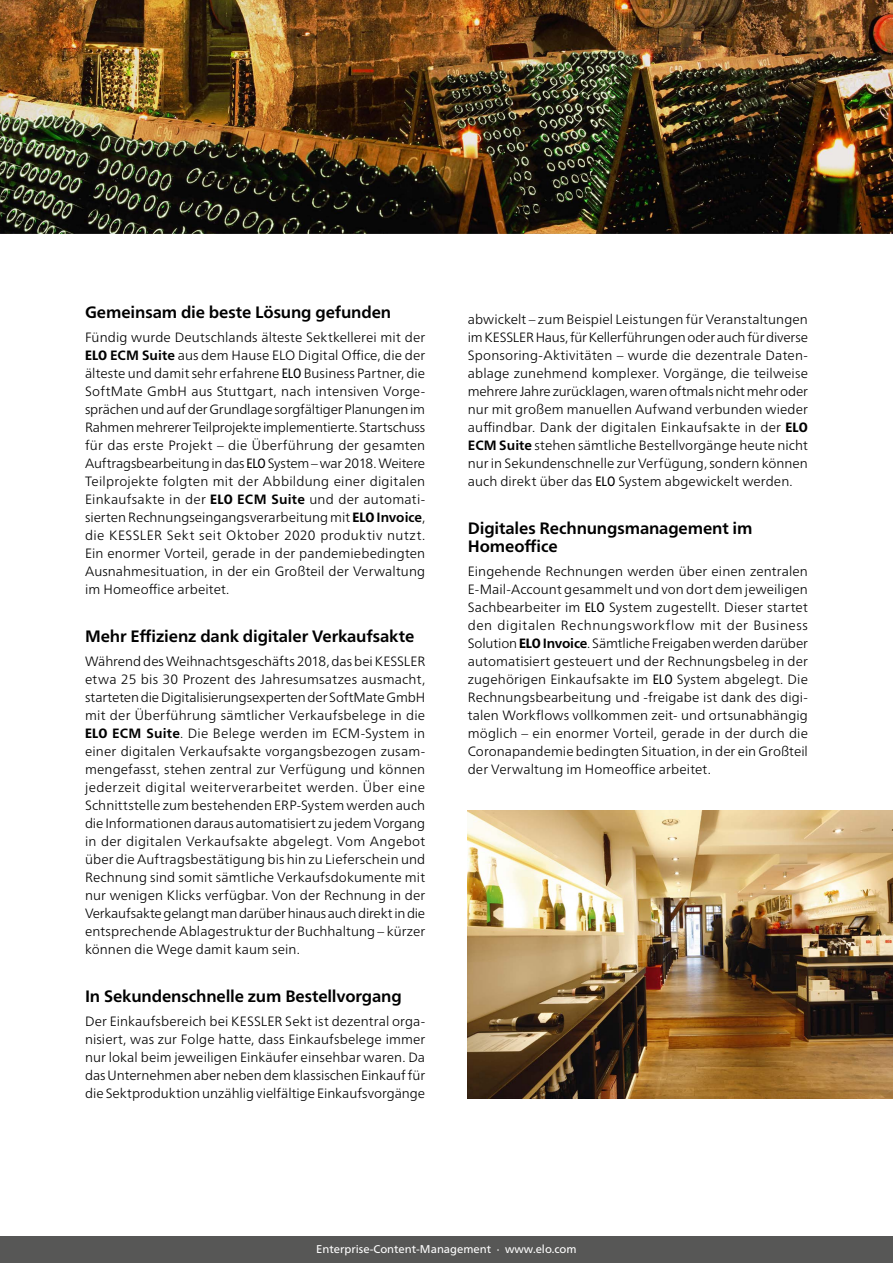
<style>
.page{position:relative;width:893px;height:1263px;background:#fff}
.page>*{position:absolute;margin:0;border:0;box-sizing:border-box;transform-origin:0 0}
.t1{font:700 16.5px/18px "Frutiger Neue LTW1 G";letter-spacing:-.01em;color:#000}
.t2{font:300 13.5px/18px "Frutiger Neue LTW1 G";letter-spacing:.005em;color:#000;text-align:justify}
.t3{font:11.25px "Frutiger Neue LTW1 G";color:#fff}
.s1{font-weight:800;font-stretch:condensed}
.s2{font-weight:700}
.s3{font-weight:400;font-stretch:condensed}
</style>
<div class="page">
<div style="left:0;top:1236px;width:893px;height:27px;background:#575756"></div>
<img style="left:0;top:0;width:893px;height:234px">
<img style="left:468px;top:810px;width:425px;height:288px">
<p class="t1" style="left:85px;top:303px;width:308px">Gemeinsam die beste Lösung gefunden</p>
<p class="t2" style="left:85px;top:328px;width:342px">Fündig wurde Deutschlands älteste Sektkellerei mit der <span class="s1">ELO</span> <span class="s2">ECM Suite</span> aus dem Hause ELO Digital Office, die der älteste und damit sehr erfahrene <span class="s3">ELO</span> Business Partner, die SoftMate GmbH aus Stuttgart, nach intensiven Vorge&shy;sprächen und auf der Grundlage sorgfältiger Planungen im Rahmen mehrerer Teilprojekte implementierte. Startschuss für das erste Projekt – die Überführung der gesamten Auftragsbearbeitung in das <span class="s3">ELO</span> System – war 2018. Weitere Teilprojekte folgten mit der Abbildung einer digitalen Einkaufsakte in der <span class="s1">ELO</span> <span class="s2">ECM Suite</span> und der automati&shy;sierten Rechnungseingangsverarbeitung mit <span class="s1">ELO</span> <span class="s2">Invoice</span>, die KESSLER Sekt seit Oktober 2020 produktiv nutzt.<br>Ein enormer Vorteil, gerade in der pandemiebedingten Ausnahmesituation, in der ein Großteil der Verwaltung im Homeoffice arbeitet.</p>
<p class="t1" style="left:85px;top:627px;width:331px">Mehr Effizienz dank digitaler Verkaufsakte</p>
<p class="t2" style="left:85px;top:652px;width:342px">Während des Weihnachtsgeschäfts 2018, das bei KESSLER etwa 25 bis 30 Prozent des Jahresumsatzes ausmacht, starteten die Digitalisierungsexperten der SoftMate GmbH mit der Überführung sämtlicher Verkaufsbelege in die <span class="s1">ELO</span> <span class="s2">ECM Suite</span>. Die Belege werden im ECM-System in einer digitalen Verkaufsakte vorgangsbezogen zusam&shy;mengefasst, stehen zentral zur Verfügung und können jederzeit digital weiterverarbeitet werden. Über eine Schnittstelle zum bestehenden ERP-System werden auch die Informationen daraus automatisiert zu jedem Vorgang in der digitalen Verkaufsakte abgelegt. Vom Angebot über die Auftragsbestätigung bis hin zu Lieferschein und Rechnung sind somit sämtliche Verkaufsdokumente mit nur wenigen Klicks verfügbar. Von der Rechnung in der Verkaufsakte gelangt man darüber hinaus auch direkt in die entsprechende Ablagestruktur der Buchhaltung – kürzer können die Wege damit kaum sein.</p>
<p class="t1" style="left:85px;top:987px;width:318px">In Sekundenschnelle zum Bestellvorgang</p>
<p class="t2" style="left:85px;top:1012px;width:342px">Der Einkaufsbereich bei KESSLER Sekt ist dezentral orga&shy;nisiert, was zur Folge hatte, dass Einkaufsbelege immer nur lokal beim jeweiligen Einkäufer einsehbar waren. Da das Unternehmen aber neben dem klassischen Einkauf für die Sektproduktion unzählig vielfältige Einkaufsvorgänge</p>
<p class="t2" style="left:468px;top:310px;width:342px">abwickelt – zum Beispiel Leistungen für Veranstaltungen im KESSLER Haus, für Kellerführungen oder auch für diverse Sponsoring-Aktivitäten – wurde die dezentrale Daten&shy;ablage zunehmend komplexer. Vorgänge, die teilweise mehrere Jahre zurücklagen, waren oftmals nicht mehr oder nur mit großem manuellen Aufwand verbunden wieder auffindbar. Dank der digitalen Einkaufsakte in der <span class="s1">ELO </span><span class="s2">ECM Suite</span> stehen sämtliche Bestellvorgänge heute nicht nur in Sekundenschnelle zur Verfügung, sondern können auch direkt über das <span class="s3">ELO</span> System abgewickelt werden.</p>
<p class="t1" style="left:468px;top:519px;width:286px">Digitales Rechnungsmanagement im<br>Homeoffice</p>
<p class="t2" style="left:468px;top:562px;width:342px">Eingehende Rechnungen werden über einen zentralen E-Mail-Account gesammelt und von dort dem jeweiligen Sachbearbeiter im <span class="s3">ELO</span> System zugestellt. Dieser startet den digitalen Rechnungsworkflow mit der Business Solution <span class="s1">ELO</span><span class="s2">Invoice</span>. Sämtliche Freigaben werden darüber automatisiert gesteuert und der Rechnungsbeleg in der zugehörigen Einkaufsakte im <span class="s3">ELO</span> System abgelegt. Die Rechnungsbearbeitung und -freigabe ist dank des digi&shy;talen Workflows vollkommen zeit- und ortsunabhängig möglich – ein enormer Vorteil, gerade in der durch die Coronapandemie bedingten Situation, in der ein Großteil der Verwaltung im Homeoffice arbeitet.</p>
<p class="t3" style="left:316px;top:1242px;width:262px">Enterprise-Content-Management · www.elo.com</p>
</div>
